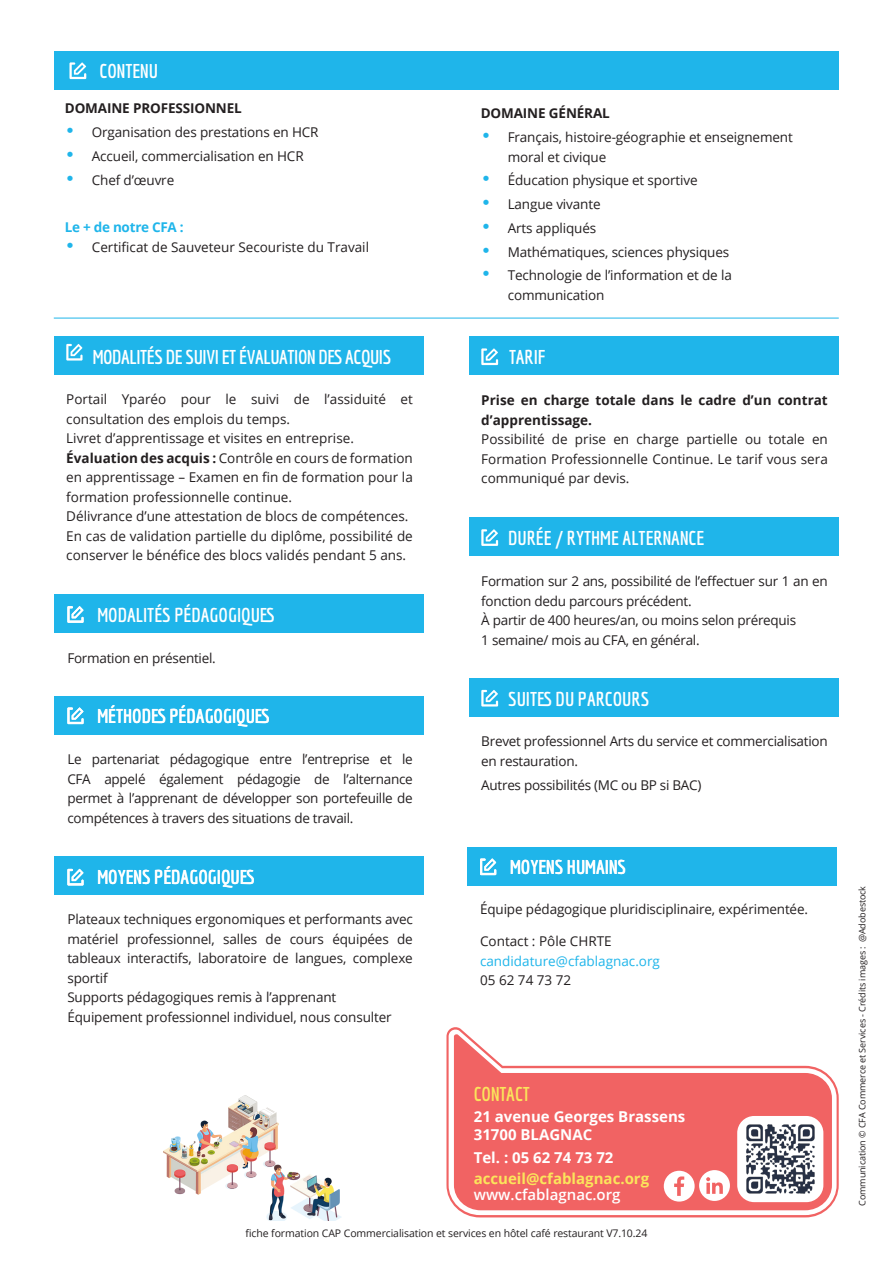
<style>
.page{position:relative;width:893px;height:1263px;background:#fff}
.page>*{position:absolute;margin:0;border:0;box-sizing:border-box;transform-origin:0 0}
.t1{font:700 19.5px "Economica";color:#fff}
.t2{font:700 19.5px "Economica";letter-spacing:-.02em;color:#fff}
.t3{font:700 19.5px "Economica";color:#fbe55b}
.t4{font:700 15px "Open Sans";color:#fff}
.t5{font:700 15px "Open Sans";color:#fbe55b}
.t6{font:600 15px "Open Sans";color:#fff}
.t7{font:13.5px/19.5px "Open Sans";letter-spacing:-.01em;color:#231f20}
.t8{font:700 13.5px/19.5px "Open Sans";color:#231f20}
.t9{font:13.5px "Open Sans";color:#1fb5ea}
.t10{font:700 13.5px "Open Sans";letter-spacing:-.02em;color:#1fb5ea}
.t11{font:10.5px "Open Sans";letter-spacing:-.01em;color:#231f20}
.t12{font:9px "Open Sans";letter-spacing:-.01em;color:#231f20}
.s1{font-family:"Futura";font-weight:700;font-size:18px;color:#1fb5ea}
.s2{font-weight:700}
</style>
<div class="page">
<div style="left:54px;top:337px;width:370px;height:38px;background:#1fb5ea"></div>
<div style="left:469px;top:518px;width:370px;height:38px;background:#1fb5ea"></div>
<div style="left:54px;top:51px;width:785px;height:38px;background:#1fb5ea"></div>
<div style="left:469px;top:679px;width:370px;height:38px;background:#1fb5ea"></div>
<div style="left:469px;top:337px;width:370px;height:38px;background:#1fb5ea"></div>
<svg style="left:481px;top:348px;width:17px;height:17px"></svg>
<svg style="left:481px;top:529px;width:17px;height:17px"></svg>
<svg style="left:481px;top:690px;width:17px;height:16px"></svg>
<svg style="left:66px;top:344px;width:17px;height:17px"></svg>
<div style="left:54px;top:595px;width:370px;height:38px;background:#1fb5ea"></div>
<svg style="left:67px;top:606px;width:17px;height:17px"></svg>
<div style="left:54px;top:696px;width:370px;height:38px;background:#1fb5ea"></div>
<svg style="left:67px;top:707px;width:17px;height:17px"></svg>
<div style="left:54px;top:857px;width:370px;height:38px;background:#1fb5ea"></div>
<svg style="left:67px;top:869px;width:17px;height:16px"></svg>
<div style="left:467px;top:847px;width:370px;height:38px;background:#1fb5ea"></div>
<svg style="left:480px;top:858px;width:16px;height:17px"></svg>
<svg style="left:69px;top:62px;width:17px;height:17px"></svg>
<hr style="left:54px;top:318px;width:785px;height:1px;background:#1fb5ea">
<img style="left:164px;top:1096px;width:177px;height:125px">
<svg style="left:446px;top:1027px;width:393px;height:190px"></svg>
<svg style="left:454px;top:1034px;width:378px;height:176px;fill:#f16363"></svg>
<img style="left:737px;top:1116px;width:86px;height:86px">
<svg style="left:664px;top:1170px;width:66px;height:31px"></svg>
<p class="t1" style="left:99px;top:60px;width:60px">CONTENU</p>
<p class="t8" style="left:65px;top:98px;width:178px">DOMAINE PROFESSIONNEL</p>
<p class="t7" style="left:65px;top:122px;width:255px"><span class="s1">•</span> Organisation des prestations en HCR</p>
<p class="t7" style="left:65px;top:146px;width:240px"><span class="s1">•</span> Accueil, commercialisation en HCR</p>
<p class="t7" style="left:65px;top:170px;width:111px"><span class="s1">•</span> Chef d’œuvre</p>
<p class="t10" style="left:65px;top:218px;width:120px">Le + de notre CFA :</p>
<p class="t7" style="left:65px;top:237px;width:306px"><span class="s1">•</span> Certificat de Sauveteur Secouriste du Travail</p>
<p class="t2" style="left:93px;top:345px;width:300px">MODALITÉS DE SUIVI ET ÉVALUATION DES ACQUIS</p>
<p class="t7" style="left:66px;top:389px;width:348px">Portail Yparéo pour le suivi de l’assiduité et consultation des emplois du temps.</p>
<p class="t7" style="left:66px;top:428px;width:289px">Livret d’apprentissage et visites en entreprise.</p>
<p class="t7" style="left:66px;top:448px;width:348px;text-align:justify"><span class="s2">Évaluation des acquis :</span> Contrôle en cours de formation en apprentissage – Examen en fin de formation pour la formation professionnelle continue.</p>
<p class="t7" style="left:66px;top:506px;width:344px">Délivrance d’une attestation de blocs de compétences.</p>
<p class="t7" style="left:66px;top:526px;width:348px">En cas de validation partielle du diplôme, possibilité de conserver le bénéfice des blocs validés pendant 5 ans.</p>
<p class="t1" style="left:97px;top:603px;width:179px">MODALITÉS PÉDAGOGIQUES</p>
<p class="t7" style="left:67px;top:648px;width:150px">Formation en présentiel.</p>
<p class="t1" style="left:97px;top:705px;width:174px">MÉTHODES PÉDAGOGIQUES</p>
<p class="t7" style="left:67px;top:749px;width:347px;text-align:justify">Le partenariat pédagogique entre l’entreprise et le CFA appelé également pédagogie de l’alternance permet à l’apprenant de développer son portefeuille de compétences à travers des situations de travail.</p>
<p class="t8" style="left:481px;top:103px;width:131px">DOMAINE GÉNÉRAL</p>
<p class="t7" style="left:508px;top:127px;width:287px;text-indent:-27px"><span class="s1">•</span> Français, histoire-géographie et enseignement moral et civique</p>
<p class="t7" style="left:481px;top:170px;width:218px"><span class="s1">•</span> Éducation physique et sportive</p>
<p class="t7" style="left:481px;top:194px;width:121px"><span class="s1">•</span> Langue vivante</p>
<p class="t7" style="left:481px;top:218px;width:117px"><span class="s1">•</span> Arts appliqués</p>
<p class="t7" style="left:481px;top:242px;width:250px"><span class="s1">•</span> Mathématiques, sciences physiques</p>
<p class="t7" style="left:508px;top:265px;width:226px;text-indent:-27px"><span class="s1">•</span> Technologie de l’information et de la communication</p>
<p class="t1" style="left:509px;top:345px;width:38px">TARIF</p>
<p class="t8" style="left:481px;top:390px;width:348px">Prise en charge totale dans le cadre d’un contrat d’apprentissage.</p>
<p class="t7" style="left:481px;top:429px;width:348px;text-align:justify">Possibilité de prise en charge partielle ou totale en Formation Professionnelle Continue. Le tarif vous sera communiqué par devis.</p>
<p class="t1" style="left:508px;top:526px;width:198px">DURÉE / RYTHME ALTERNANCE</p>
<p class="t7" style="left:481px;top:571px;width:348px">Formation sur 2 ans, possibilité de l’effectuer sur 1 an en fonction dedu parcours précédent.</p>
<p class="t7" style="left:481px;top:610px;width:316px">À partir de 400 heures/an, ou moins selon prérequis</p>
<p class="t7" style="left:481px;top:630px;width:220px">1 semaine/ mois au CFA, en général.</p>
<p class="t1" style="left:508px;top:687px;width:142px">SUITES DU PARCOURS</p>
<p class="t7" style="left:481px;top:731px;width:348px">Brevet professionnel Arts du service et commercialisation en restauration.</p>
<p class="t7" style="left:481px;top:775px;width:222px">Autres possibilités (MC ou BP si BAC)</p>
<p class="t1" style="left:97px;top:865px;width:159px">MOYENS PÉDAGOGIQUES</p>
<p class="t1" style="left:510px;top:856px;width:118px">MOYENS HUMAINS</p>
<p class="t7" style="left:67px;top:909px;width:347px;text-align:justify">Plateaux techniques ergonomiques et performants avec matériel professionnel, salles de cours équipées de tableaux interactifs, laboratoire de langues, complexe sportif</p>
<p class="t7" style="left:67px;top:987px;width:271px">Supports pédagogiques remis à l’apprenant</p>
<p class="t7" style="left:67px;top:1007px;width:326px">Équipement professionnel individuel, nous consulter</p>
<p class="t7" style="left:480px;top:899px;width:330px">Équipe pédagogique pluridisciplinaire, expérimentée.</p>
<p class="t7" style="left:480px;top:931px;width:133px">Contact : Pôle CHRTE</p>
<p class="t9" style="left:480px;top:952px;width:181px">candidature@cfablagnac.org</p>
<p class="t7" style="left:480px;top:970px;width:93px">05 62 74 73 72</p>
<p class="t3" style="left:474px;top:1082px;width:58px">CONTACT</p>
<p class="t4" style="left:474px;top:1106px;width:213px">21 avenue Georges Brassens</p>
<p class="t4" style="left:474px;top:1124px;width:120px">31700 BLAGNAC</p>
<p class="t4" style="left:474px;top:1146px;width:141px">Tel. : 05 62 74 73 72</p>
<p class="t5" style="left:474px;top:1167px;width:177px">accueil@cfablagnac.org</p>
<p class="t6" style="left:474px;top:1184px;width:148px">www.cfablagnac.org</p>
<p class="t11" style="left:246px;top:1225px;width:403px">fiche formation CAP Commercialisation et services en hôtel café restaurant V7.10.24</p>
<p class="t12" style="left:856px;top:1206px;width:322px;rotate:-90deg">Communication © CFA Commerce et Services - Crédits images : @Adobestock</p>
</div>
